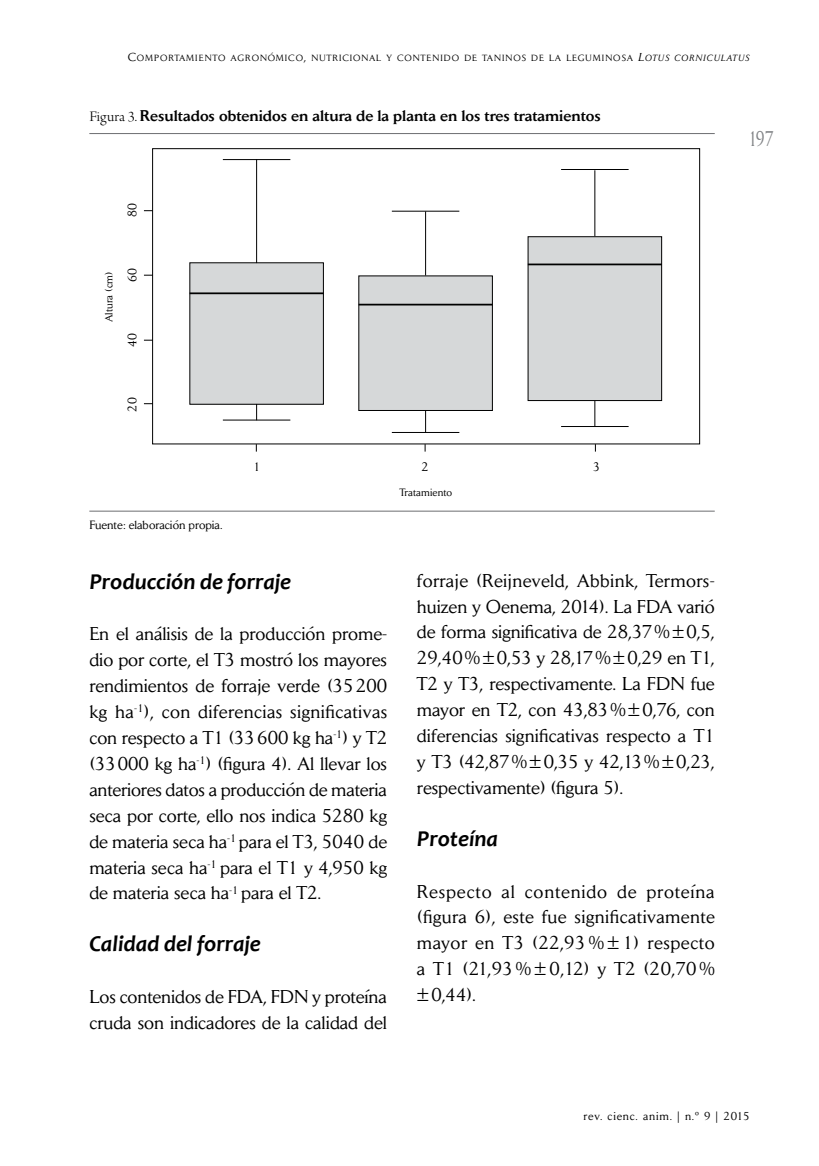
<style>
.page{position:relative;width:819px;height:1166px;background:#fff}
.page>*{position:absolute;margin:0;border:0;box-sizing:border-box;transform-origin:0 0}
._09Tit_2{font:italic 700 22.75px "Candara";color:#000}
.t1{font:21px "Daily News";color:#808285;scale:.75 1}
._01Body{font:18.38px/25.9px "Daily News";color:#000;text-align:justify}
._14Tit_Cuad_Grf{font:500 15.4px "Daily News";color:#000}
.t2{font:12.25px "Daily News";letter-spacing:.03em;color:#000}
._16Fte_Tab{font:11.9px "Daily News";color:#000}
.t3{font:11.38px "Daily News";letter-spacing:.065em;color:#000}
.t4{font:10.5px "Daily News";letter-spacing:.01em;color:#000}
.t5{font:8.92px "Daily News";letter-spacing:.105em;color:#000}
.s1{font-size:11.38px}
.s2{font-style:italic;font-size:11.38px}
.s3{font-style:italic}
.s4{font-family:"Arno Pro Light Display";font-weight:400}
</style>
<div class="page">
<hr style="left:89px;top:133px;width:625px;height:1px;background:#6d6e71">
<hr style="left:89px;top:511px;width:625px;height:1px;background:#6d6e71">
<div style="left:152px;top:148px;width:547px;height:296px;border:1px solid #000"></div>
<div style="left:190px;top:263px;width:133px;height:141px;background:#d6d8d9"></div>
<div style="left:189px;top:262px;width:135px;height:143px;border:1px solid #000"></div>
<div style="left:528px;top:237px;width:133px;height:163px;background:#d6d8d9"></div>
<div style="left:527px;top:236px;width:135px;height:165px;border:1px solid #000"></div>
<div style="left:359px;top:276px;width:133px;height:134px;background:#d6d8d9"></div>
<div style="left:358px;top:275px;width:135px;height:136px;border:1px solid #000"></div>
<hr style="left:256px;top:159px;width:1px;height:104px;background:#000">
<hr style="left:594px;top:170px;width:1px;height:66px;background:#000">
<hr style="left:425px;top:211px;width:1px;height:64px;background:#000">
<svg style="left:256px;top:404px;width:1px;height:16px"></svg>
<svg style="left:594px;top:401px;width:1px;height:25px"></svg>
<svg style="left:425px;top:411px;width:1px;height:21px"></svg>
<hr style="left:223px;top:159px;width:67px;height:1px;background:#000">
<hr style="left:561px;top:169px;width:67px;height:1px;background:#000">
<hr style="left:392px;top:211px;width:67px;height:1px;background:#000">
<hr style="left:223px;top:420px;width:67px;height:1px;background:#000">
<hr style="left:561px;top:426px;width:67px;height:1px;background:#000">
<hr style="left:392px;top:432px;width:67px;height:1px;background:#000">
<hr style="left:189px;top:292px;width:134px;height:2px;background:#000">
<hr style="left:528px;top:264px;width:133px;height:1px;background:#000">
<hr style="left:358px;top:304px;width:134px;height:1px;background:#000">
<p class="t5" style="left:128px;top:52px;width:623px"><span class="s1">C</span>OMPORTAMIENTO AGRONÓMICO<span class="s1">,</span> NUTRICIONAL Y CONTENIDO DE TANINOS DE LA LEGUMINOSA <span class="s2">L</span><span class="s3">OTUS CORNICULATUS</span></p>
<p class="_14Tit_Cuad_Grf" style="left:89px;top:107px;width:513px"><span class="s4">Figura 3.</span> Resultados obtenidos en altura de la planta en los tres tratamientos</p>
<p class="t2" style="left:125px;top:217px;width:16px;rotate:-90deg">80</p>
<p class="t4" style="left:102px;top:322px;width:52px;rotate:-90deg">Altura (cm)</p>
<p class="t2" style="left:125px;top:282px;width:16px;rotate:-90deg">60</p>
<p class="t2" style="left:125px;top:347px;width:16px;rotate:-90deg">40</p>
<p class="t2" style="left:125px;top:411px;width:16px;rotate:-90deg">20</p>
<p class="_16Fte_Tab" style="left:89px;top:517px;width:135px">Fuente: elaboración propia.</p>
<p class="t2" style="left:253px;top:460px;width:8px">1</p>
<p class="t2" style="left:421px;top:460px;width:8px">2</p>
<p class="t2" style="left:593px;top:460px;width:8px">3</p>
<p class="t4" style="left:399px;top:486px;width:54px">Tratamiento</p>
<p class="_09Tit_2" style="left:89px;top:567px;width:203px">Producción de forraje</p>
<p class="_01Body" style="left:89px;top:621px;width:299px">En el análisis de la producción prome&shy;dio por corte, el T3 mostró los mayores rendimientos de forraje verde (35200 kg ha<sup>-1</sup>), con diferencias significativas con respecto a T1 (33600 kg ha<sup>-1</sup>) y T2 (33000 kg ha<sup>-1</sup>) (figura 4). Al llevar los anteriores datos a producción de materia seca por corte, ello nos indica 5280 kg de materia seca ha<sup>-1</sup> para el T3, 5040 de materia seca ha<sup>-1</sup> para el T1 y 4,950 kg de materia seca ha<sup>-1</sup> para el T2.</p>
<p class="_09Tit_2" style="left:89px;top:929px;width:173px">Calidad del forraje</p>
<p class="_01Body" style="left:89px;top:983px;width:299px">Los contenidos de FDA, FDN y proteína cruda son indicadores de la calidad del</p>
<p class="_01Body" style="left:417px;top:567px;width:299px">forraje (Reijneveld, Abbink, Termors&shy;huizen y Oenema, 2014). La FDA varió de forma significativa de 28,37%±0,5, 29,40%±0,53 y 28,17%±0,29 en T1, T2 y T3, respectivamente. La FDN fue mayor en T2, con 43,83%±0,76, con diferencias significativas respecto a T1 y T3 (42,87%±0,35 y 42,13%±0,23, respectivamente) (figura 5).</p>
<p class="_09Tit_2" style="left:417px;top:824px;width:83px">Proteína</p>
<p class="_01Body" style="left:417px;top:878px;width:299px">Respecto al contenido de proteína (figura 6), este fue significativamente mayor en T3 (22,93 % ± 1) respecto a T1 (21,93 % ± 0,12) y T2 (20,70 % ±0,44).</p>
<p class="t1" style="left:748px;top:126px;width:35px">197</p>
<p class="t3" style="left:583px;top:1109px;width:167px">rev. cienc. anim. | n.º 9 | 2015</p>
</div>
